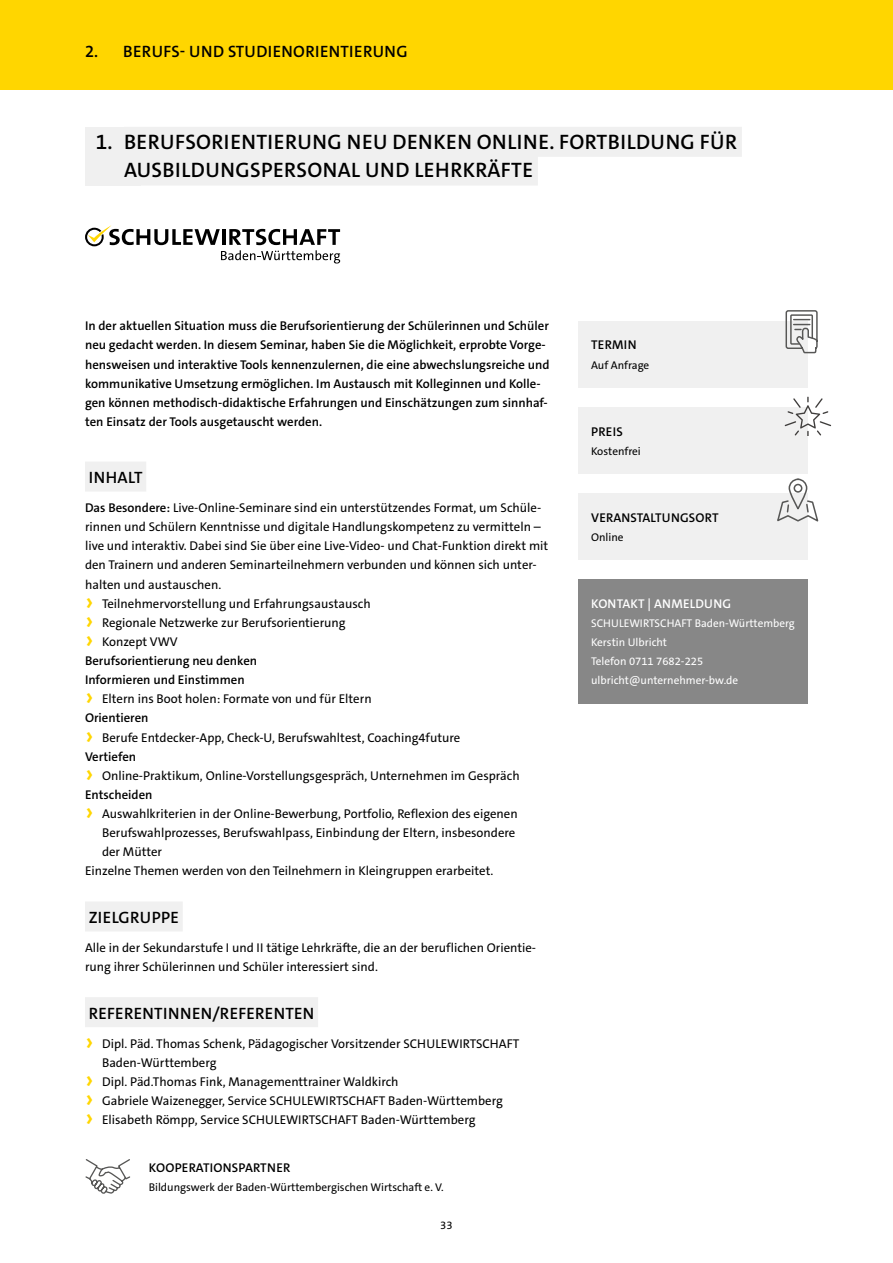
<style>
.page{position:relative;width:893px;height:1263px;background:#fff}
.page>*{position:absolute;margin:0;border:0;box-sizing:border-box;transform-origin:0 0}
.t1{font:600 21px/28.7px "The Sans C5";letter-spacing:.02em;color:#000}
.t2{font:600 16.5px "The Sans C5";letter-spacing:.02em;color:#000}
.t3{font:12.75px/19.2px "The Sans C5";color:#000}
.t4{font:600 12.75px/19.2px "The Sans C5";color:#000}
.t5{font:600 12.75px "The Sans C5";letter-spacing:.02em;color:#000}
.t6{font:600 12.75px "The Sans C5";letter-spacing:.02em;color:#fff}
.t7{font:11.25px/19.2px "The Sans C5";color:#fff}
.t8{font:11.25px "The Sans C5";color:#000}
.s1{font-weight:600}
.s2{font-weight:600;font-size:27px;color:#ffd600}
</style>
<div class="page">
<div style="left:0;top:0;width:893px;height:89px;background:#ffd600"></div>
<svg style="left:85px;top:1159px;width:45px;height:35px"></svg>
<div style="left:85px;top:127px;width:55px;height:59px;background:#f0f0f0"></div>
<div style="left:85px;top:462px;width:61px;height:30px;background:#f0f0f0"></div>
<div style="left:85px;top:901px;width:98px;height:30px;background:#f0f0f0"></div>
<div style="left:85px;top:997px;width:233px;height:30px;background:#f0f0f0"></div>
<div style="left:124px;top:127px;width:618px;height:30px;background:#f0f0f0"></div>
<div style="left:124px;top:156px;width:414px;height:30px;background:#f0f0f0"></div>
<div style="left:578px;top:321px;width:230px;height:67px;background:#f0f0f0"></div>
<svg style="left:785px;top:310px;width:33px;height:43px"></svg>
<div style="left:578px;top:407px;width:230px;height:67px;background:#f0f0f0"></div>
<svg style="left:785px;top:397px;width:46px;height:38px"></svg>
<div style="left:578px;top:493px;width:230px;height:67px;background:#f0f0f0"></div>
<svg style="left:777px;top:479px;width:41px;height:43px"></svg>
<div style="left:578px;top:579px;width:230px;height:124px;background:#878787"></div>
<svg style="left:85px;top:225px;width:255px;height:38px"></svg>
<p class="t2" style="left:85px;top:41px;width:324px">2. BERUFS- UND STUDIENORIENTIERUNG</p>
<h1 class="t1" style="left:124px;top:127px;width:615px;text-indent:-28px">1. BERUFSORIENTIERUNG NEU DENKEN ONLINE. FORTBILDUNG FÜR<br>AUSBILDUNGSPERSONAL UND LEHRKRÄFTE</h1>
<p class="t4" style="left:85px;top:316px;width:466px">In der aktuellen Situation muss die Berufsorientierung der Schülerinnen und Schüler neu gedacht werden. In diesem Seminar, haben Sie die Möglichkeit, erprobte Vorge&shy;hensweisen und interaktive Tools kennenzulernen, die eine abwechslungsreiche und kommunikative Umsetzung ermöglichen. Im Austausch mit Kolleginnen und Kolle&shy;gen können methodisch-didaktische Erfahrungen und Einschätzungen zum sinnhaf&shy;ten Einsatz der Tools ausgetauscht werden.</p>
<p class="t2" style="left:89px;top:467px;width:55px">INHALT</p>
<p class="t3" style="left:85px;top:498px;width:458px"><span class="s1">Das Besondere:</span> Live-Online-Seminare sind ein unterstützendes Format, um Schüle-</p>
<p class="t3" style="left:85px;top:517px;width:457px">rinnen und Schülern Kenntnisse und digitale Handlungskompetenz zu vermitteln –</p>
<p class="t3" style="left:85px;top:536px;width:465px">live und interaktiv. Dabei sind Sie über eine Live-Video- und Chat-Funktion direkt mit</p>
<p class="t3" style="left:85px;top:556px;width:453px">den Trainern und anderen Seminarteilnehmern verbunden und können sich unter-</p>
<p class="t3" style="left:85px;top:575px;width:138px">halten und austauschen.</p>
<p class="t3" style="left:85px;top:594px;width:287px"><span class="s2">›</span> Teilnehmervorstellung und Erfahrungsaustausch</p>
<p class="t3" style="left:85px;top:613px;width:262px"><span class="s2">›</span> Regionale Netzwerke zur Berufsorientierung</p>
<p class="t3" style="left:85px;top:632px;width:94px"><span class="s2">›</span> Konzept VWV</p>
<p class="t4" style="left:85px;top:651px;width:174px">Berufsorientierung neu denken</p>
<p class="t4" style="left:85px;top:670px;width:161px">Informieren und Einstimmen</p>
<p class="t3" style="left:85px;top:689px;width:288px"><span class="s2">›</span> Eltern ins Boot holen: Formate von und für Eltern</p>
<p class="t4" style="left:85px;top:709px;width:65px">Orientieren</p>
<p class="t3" style="left:85px;top:728px;width:377px"><span class="s2">›</span> Berufe Entdecker-App, Check-U, Berufswahltest, Coaching4future</p>
<p class="t4" style="left:85px;top:747px;width:53px">Vertiefen</p>
<p class="t3" style="left:85px;top:766px;width:436px"><span class="s2">›</span> Online-Praktikum, Online-Vorstellungsgespräch, Unternehmen im Gespräch</p>
<p class="t4" style="left:85px;top:785px;width:69px">Entscheiden</p>
<p class="t3" style="left:85px;top:804px;width:434px"><span class="s2">›</span> Auswahlkriterien in der Online-Bewerbung, Portfolio, Reflexion des eigenen</p>
<p class="t3" style="left:102px;top:823px;width:415px">Berufswahlprozesses, Berufswahlpass, Einbindung der Eltern, insbesondere</p>
<p class="t3" style="left:102px;top:842px;width:62px">der Mütter</p>
<p class="t3" style="left:85px;top:862px;width:410px">Einzelne Themen werden von den Teilnehmern in Kleingruppen erarbeitet.</p>
<p class="t2" style="left:89px;top:907px;width:92px">ZIELGRUPPE</p>
<p class="t3" style="left:85px;top:938px;width:453px">Alle in der Sekundarstufe I und II tätige Lehrkräfte, die an der beruflichen Orientie&shy;rung ihrer Schülerinnen und Schüler interessiert sind.</p>
<p class="t2" style="left:89px;top:1003px;width:227px">REFERENTINNEN/REFERENTEN</p>
<p class="t3" style="left:85px;top:1034px;width:436px"><span class="s2">›</span> Dipl. Päd. Thomas Schenk, Pädagogischer Vorsitzender SCHULEWIRTSCHAFT</p>
<p class="t3" style="left:102px;top:1053px;width:116px">Baden-Württemberg</p>
<p class="t3" style="left:85px;top:1072px;width:315px"><span class="s2">›</span> Dipl. Päd.Thomas Fink, Managementtrainer Waldkirch</p>
<p class="t3" style="left:85px;top:1091px;width:419px"><span class="s2">›</span> Gabriele Waizenegger, Service SCHULEWIRTSCHAFT Baden-Württemberg</p>
<p class="t3" style="left:85px;top:1110px;width:392px"><span class="s2">›</span> Elisabeth Römpp, Service SCHULEWIRTSCHAFT Baden-Württemberg</p>
<p class="t5" style="left:149px;top:1159px;width:143px">KOOPERATIONSPARTNER</p>
<p class="t8" style="left:149px;top:1180px;width:297px">Bildungswerk der Baden-Württembergischen Wirtschaft e. V.</p>
<p class="t8" style="left:440px;top:1218px;width:14px">33</p>
<p class="t4" style="left:591px;top:336px;width:47px">TERMIN</p>
<p class="t8" style="left:591px;top:357px;width:60px">Auf Anfrage</p>
<p class="t4" style="left:591px;top:422px;width:33px">PREIS</p>
<p class="t8" style="left:591px;top:444px;width:51px">Kostenfrei</p>
<p class="t5" style="left:591px;top:509px;width:129px">VERANSTALTUNGSORT</p>
<p class="t8" style="left:591px;top:530px;width:34px">Online</p>
<p class="t6" style="left:591px;top:595px;width:141px">KONTAKT | ANMELDUNG</p>
<p class="t7" style="left:591px;top:613px;width:205px">SCHULEWIRTSCHAFT Baden-Württemberg<br>Kerstin Ulbricht<br>Telefon 0711 7682-225 ulbricht@unternehmer-bw.de</p>
</div>
